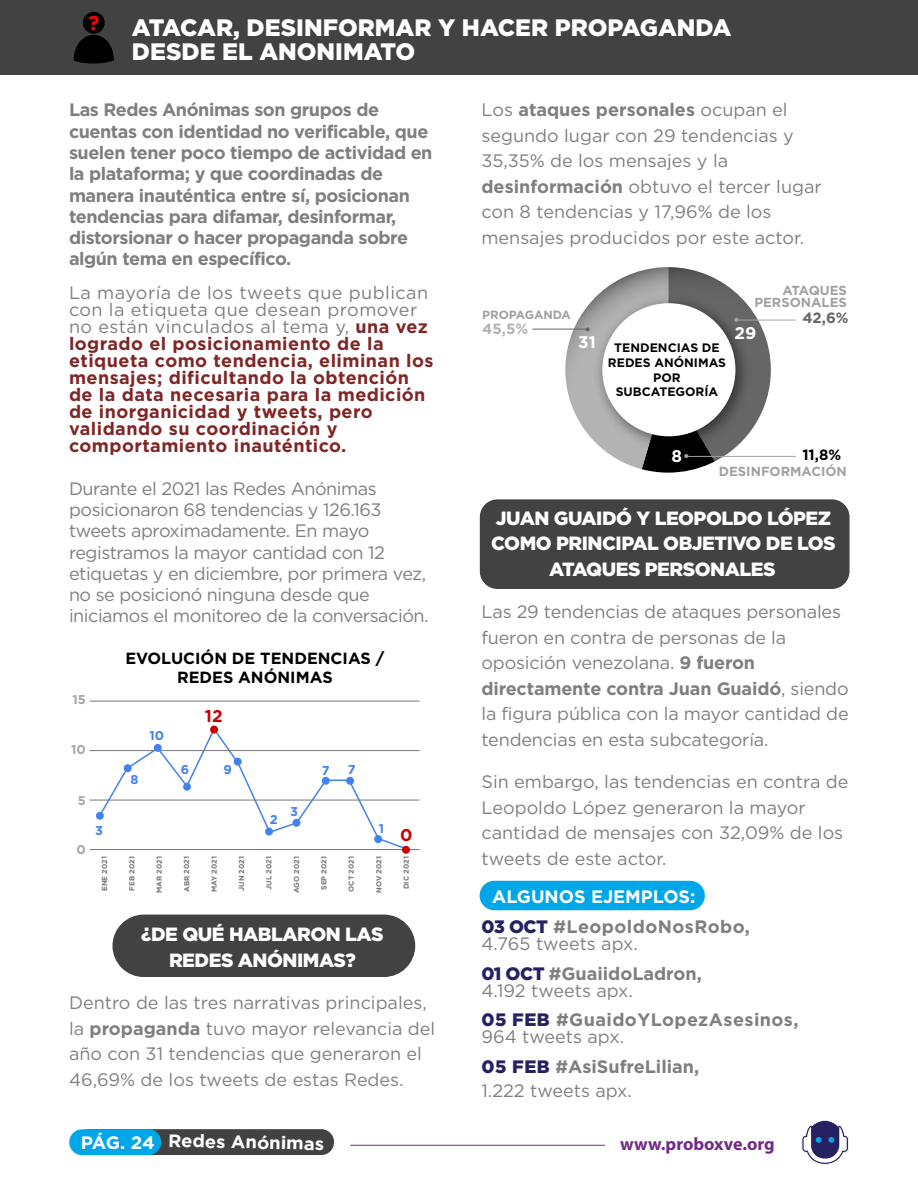
<style>
.page{position:relative;width:918px;height:1188px;background:#fff}
.page>*{position:absolute;margin:0;border:0;box-sizing:border-box;transform-origin:0 0}
.t1{font:900 23.7px/24px "Gotham";color:#fff}
.t2{font:900 19.2px/25.5px "Gotham";letter-spacing:-.025em;color:#fff;text-align:center}
.t3{font:18px/25.5px "Gotham";letter-spacing:-.01em;color:#7f7f7f}
.t4{font:700 18px/17px "Gotham";letter-spacing:.025em;color:#7f2626}
.t5{font:700 18px/21.3px "Gotham";letter-spacing:-.025em;color:#7f7f7f}
.t6{font:700 18px/29.7px "Gotham";letter-spacing:.025em;color:#7f7f7f}
.t7{font:700 18px/29.7px "Gotham";letter-spacing:.015em;color:#7f7f7f}
.t8{font:700 18px/29.7px "Gotham";color:#7f7f7f}
.t9{font:700 18px "Gotham";color:#fff}
.t10{font:700 18px "Myriad Pro";color:#722b85}
.t11{font:700 16.95px "Gotham";color:#c80000}
.t12{font:700 16.8px "Gotham";color:#fff}
.t13{font:700 16.2px/19.4px "Gotham";color:#000;text-align:center}
.t14{font:700 14.85px "Gotham";color:#666}
.t15{font:700 14.85px "Gotham";color:#b3b3b3}
.t16{font:700 14.85px "Gotham";color:#000}
.t17{font:700 13.05px/11.9px "Gotham";color:#a1a1a1;text-align:right}
.t18{font:700 12.75px "Gotham";color:#4281f0}
.t19{font:700 12.75px "Gotham";color:#a6a6a6}
.t20{font:700 12.3px/14.7px "Gotham";color:#050505;text-align:center}
.t21{font:700 11.85px "Gotham";color:#a1a1a1}
.t22{font:700 7.2px "Gotham";color:#777}
.s1{font-weight:400;color:#7f7f7f}
.s2{font-weight:700}
.s3{color:#fff}
.s4{font-weight:900;color:#262261}
.s5{font-weight:400}
</style>
<div class="page">
<div style="left:0;top:0;width:918px;height:74px;background:#424242"></div>
<div style="left:480px;top:881px;width:225px;height:29px;background:#00a7e8;border-radius:15px"></div>
<div style="left:480px;top:499px;width:370px;height:90px;background:#424242;border-radius:18px"></div>
<div style="left:112px;top:915px;width:303px;height:62px;background:#424242;border-radius:31px"></div>
<svg style="left:98px;top:726px;width:311px;height:122px"></svg>
<hr style="left:90px;top:701px;width:330px;height:1px;background:#777">
<hr style="left:90px;top:750px;width:330px;height:1px;background:#777">
<hr style="left:90px;top:800px;width:330px;height:1px;background:#777">
<hr style="left:90px;top:849px;width:330px;height:1px;background:#777">
<div style="left:96px;top:812px;width:8px;height:8px;background:#4281f0;border-radius:50%"></div>
<div style="left:124px;top:764px;width:8px;height:8px;background:#4281f0;border-radius:50%"></div>
<div style="left:292px;top:819px;width:8px;height:8px;background:#4281f0;border-radius:50%"></div>
<div style="left:402px;top:846px;width:8px;height:8px;background:#c80000;border-radius:50%"></div>
<div style="left:183px;top:783px;width:8px;height:8px;background:#4281f0;border-radius:50%"></div>
<div style="left:210px;top:726px;width:8px;height:8px;background:#c80000;border-radius:50%"></div>
<div style="left:234px;top:758px;width:8px;height:8px;background:#4281f0;border-radius:50%"></div>
<div style="left:265px;top:828px;width:8px;height:8px;background:#4281f0;border-radius:50%"></div>
<div style="left:322px;top:777px;width:8px;height:8px;background:#4281f0;border-radius:50%"></div>
<div style="left:154px;top:744px;width:8px;height:8px;background:#4281f0;border-radius:50%"></div>
<div style="left:346px;top:777px;width:8px;height:8px;background:#4281f0;border-radius:50%"></div>
<div style="left:374px;top:835px;width:8px;height:8px;background:#4281f0;border-radius:50%"></div>
<svg style="left:74px;top:12px;width:40px;height:52px"></svg>
<hr style="left:736px;top:320px;width:60px;height:1px;background:#a5a5a5">
<hr style="left:686px;top:456px;width:110px;height:1px;background:#a5a5a5">
<hr style="left:532px;top:329px;width:56px;height:1px;background:#686565">
<svg style="left:565px;top:267px;width:206px;height:206px"></svg>
<div style="left:76px;top:1129px;width:258px;height:26px;background:#424242;border-radius:13px"></div>
<div style="left:69px;top:1129px;width:92px;height:26px;background:#00a7e8;border-radius:13px"></div>
<hr style="left:350px;top:1145px;width:358px;height:1px;background:#722b85">
<div style="left:605px;top:1130px;width:183px;height:48px;background:#fff"></div>
<svg style="left:802px;top:1120px;width:47px;height:45px"></svg>
<h1 class="t1" style="left:132px;top:15px;width:601px">ATACAR, DESINFORMAR Y HACER PROPAGANDA<br>DESDE EL ANONIMATO</h1>
<p class="t5" style="left:69px;top:99px;width:365px">Las Redes Anónimas son grupos de cuentas con identidad no verificable, que suelen tener poco tiempo de actividad en la plataforma; y que coordinadas de manera inauténtica entre sí, posicionan tendencias para difamar, desinformar, distorsionar o hacer propaganda sobre algún tema en específico.</p>
<p class="t4" style="left:69px;top:284px;width:366px"><span class="s1">La mayoría de los tweets que publican con la etiqueta que desean promover no están vinculados al tema y,</span> una vez logrado el posicionamiento de la etiqueta como tendencia, eliminan los mensajes; dificultando la obtención de la data necesaria para la medición de inorganicidad y tweets, pero validando su coordinación y comportamiento inauténtico.</p>
<p class="t3" style="left:69px;top:478px;width:361px;line-height:21.3px">Durante el 2021 las Redes Anónimas posicionaron 68 tendencias y 126.163 tweets aproximadamente. En mayo registramos la mayor cantidad con 12 etiquetas y en diciembre, por primera vez, no se posicionó ninguna desde que iniciamos el monitoreo de la conversación.</p>
<p class="t19" style="left:72px;top:691px;width:15px">15</p>
<p class="t19" style="left:71px;top:741px;width:16px">10</p>
<p class="t19" style="left:78px;top:792px;width:10px">5</p>
<p class="t19" style="left:76px;top:841px;width:11px">0</p>
<p class="t13" style="left:125px;top:648px;width:261px">EVOLUCIÓN DE TENDENCIAS /<br>REDES ANÓNIMAS</p>
<p class="t18" style="left:95px;top:822px;width:9px">3</p>
<p class="t18" style="left:150px;top:727px;width:16px">10</p>
<p class="t18" style="left:130px;top:771px;width:10px">8</p>
<p class="t11" style="left:205px;top:705px;width:19px">12</p>
<p class="t18" style="left:181px;top:761px;width:10px">6</p>
<p class="t18" style="left:224px;top:761px;width:10px">9</p>
<p class="t18" style="left:270px;top:811px;width:9px">2</p>
<p class="t18" style="left:290px;top:803px;width:9px">3</p>
<p class="t18" style="left:322px;top:762px;width:9px">7</p>
<p class="t18" style="left:348px;top:761px;width:9px">7</p>
<p class="t18" style="left:379px;top:820px;width:7px">1</p>
<p class="t11" style="left:400px;top:824px;width:14px">0</p>
<p class="t22" style="left:100px;top:891px;width:36px;rotate:-90deg">ENE 2021</p>
<p class="t22" style="left:155px;top:893px;width:38px;rotate:-90deg">MAR 2021</p>
<p class="t22" style="left:127px;top:891px;width:36px;rotate:-90deg">FEB 2021</p>
<p class="t22" style="left:182px;top:892px;width:37px;rotate:-90deg">ABR 2021</p>
<p class="t22" style="left:209px;top:892px;width:37px;rotate:-90deg">MAY 2021</p>
<p class="t22" style="left:237px;top:891px;width:36px;rotate:-90deg">JUN 2021</p>
<p class="t22" style="left:264px;top:890px;width:35px;rotate:-90deg">JUL 2021</p>
<p class="t22" style="left:292px;top:893px;width:38px;rotate:-90deg">AGO 2021</p>
<p class="t22" style="left:319px;top:890px;width:35px;rotate:-90deg">SEP 2021</p>
<p class="t22" style="left:347px;top:892px;width:37px;rotate:-90deg">OCT 2021</p>
<p class="t22" style="left:374px;top:893px;width:38px;rotate:-90deg">NOV 2021</p>
<p class="t22" style="left:401px;top:889px;width:34px;rotate:-90deg">DIC 2021</p>
<p class="t2" style="left:141px;top:922px;width:244px">¿DE QUÉ HABLARON LAS<br>REDES ANÓNIMAS?</p>
<p class="t3" style="left:69px;top:990px;width:368px">Dentro de las tres narrativas principales, la <span class="s2">propaganda</span> tuvo mayor relevancia del año con 31 tendencias que generaron el 46,69% de los tweets de estas Redes.</p>
<p class="t3" style="left:482px;top:97px;width:342px">Los <span class="s2">ataques personales</span> ocupan el segundo lugar con 29 tendencias y 35,35% de los mensajes y la <span class="s2">desinformación</span> obtuvo el tercer lugar con 8 tendencias y 17,96% de los mensajes producidos por este actor.</p>
<p class="t17" style="left:754px;top:284px;width:94px">ATAQUES<br>PERSONALES</p>
<p class="t21" style="left:482px;top:307px;width:90px">PROPAGANDA</p>
<p class="t14" style="left:802px;top:308px;width:48px">42,6%</p>
<p class="t15" style="left:482px;top:319px;width:47px">45,5%</p>
<p class="t20" style="left:608px;top:340px;width:120px">TENDENCIAS DE<br>REDES ANÓNIMAS<br>POR<br>SUBCATEGORÍA</p>
<p class="t12" style="left:735px;top:322px;width:23px">29</p>
<p class="t12" style="left:578px;top:331px;width:19px">31</p>
<p class="t12" style="left:671px;top:445px;width:12px">8</p>
<p class="t16" style="left:802px;top:445px;width:40px">11,8%</p>
<p class="t17" style="left:719px;top:465px;width:130px">DESINFORMACIÓN</p>
<p class="t2" style="left:491px;top:505px;width:346px">JUAN GUAIDÓ Y LEOPOLDO LÓPEZ<br>COMO PRINCIPAL OBJETIVO DE LOS<br>ATAQUES PERSONALES</p>
<p class="t3" style="left:482px;top:599px;width:369px">Las 29 tendencias de ataques personales fueron en contra de personas de la oposición venezolana. <span class="s2">9 fueron directamente contra Juan Guaidó</span>, siendo la figura pública con la mayor cantidad de tendencias en esta subcategoría.</p>
<p class="t3" style="left:482px;top:769px;width:369px">Sin embargo, las tendencias en contra de Leopoldo López generaron la mayor cantidad de mensajes con 32,09% de los tweets de este actor.</p>
<p class="t7" style="left:482px;top:882px;width:270px;text-indent:11px"><span class="s3">ALGUNOS EJEMPLOS:<br></span><span class="s4">03 OCT</span> #LeopoldoNosRobo,</p>
<p class="t3" style="left:482px;top:928px;width:222px;line-height:29.7px">4.765 tweets apx.<br><span class="s4">01 OCT</span> <span class="s2">#GuaiidoLadron,</span></p>
<p class="t6" style="left:482px;top:975px;width:319px"><span class="s5">4.192 tweets apx.<br></span><span class="s4">05 FEB</span> #GuaidoYLopezAsesinos,</p>
<p class="t8" style="left:482px;top:1022px;width:219px"><span class="s5">964 tweets apx.<br></span><span class="s4">05 FEB</span> #AsiSufreLilian,</p>
<p class="t3" style="left:482px;top:1077px;width:152px">1.222 tweets apx.</p>
<p class="t9" style="left:81px;top:1131px;width:75px">PÁG. 24</p>
<p class="t9" style="left:168px;top:1129px;width:157px;rotate:1deg">Redes Anónimas</p>
<p class="t10" style="left:620px;top:1132px;width:156px">www.proboxve.org</p>
</div>
